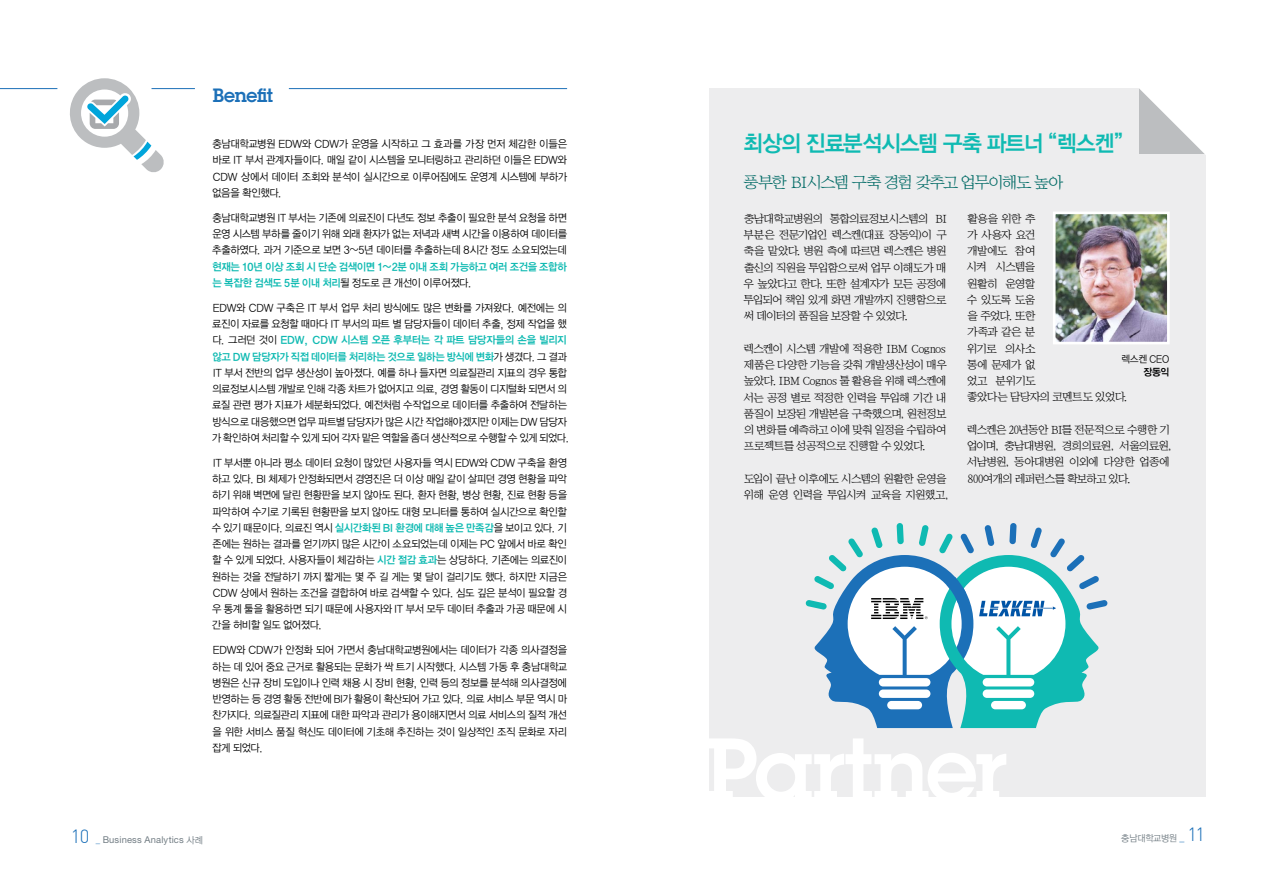
<style>
.page{position:relative;width:1276px;height:886px;background:#fff}
.page>*{position:absolute;margin:0;border:0;box-sizing:border-box;transform-origin:0 0}
.t1{font:22.5px "YGO145";letter-spacing:-.125em;color:#0fbab2;scale:.95 1}
.t2{font:600 18.75px "Lubalin Graph LT";letter-spacing:-.01em;color:#1c70b8}
.t3{font:16.25px "San Ns M";letter-spacing:-.085em;color:#006a65}
.t4{font:11.25px/16.2px "San Ns M";letter-spacing:-.06em;color:#000}
.t5{font:10.62px/16.2px "YGO125";letter-spacing:-.105em;color:#000}
.t6{font:10.62px/16.2px "YGO125";letter-spacing:-.105em;color:#000;text-align:justify;scale:.95 1}
.t7{font:10.62px/16.2px "YGO145";letter-spacing:-.1em;color:#0fbab2}
.t8{font:10.62px "YGO145";letter-spacing:-.1em;color:#0fbab2;scale:.95 1}
.t9{font:10px "YGO125";letter-spacing:-.09em;color:#000;scale:.95 1}
.t10{font:10px "YGO145";color:#000;scale:.95 1}
.t11{font:9.38px "Helvetica Neue LT Pro";letter-spacing:.015em;color:#727d84}
.t12{font:9.38px "YGO125";letter-spacing:-.11em;color:#727d84;scale:.95 1}
.s1{font-family:"YGO145";color:#0fbab2}
.s2{font-family:"YGO125";color:#000}
.s3{font-family:"DIN";font-weight:300;font-size:18.75px;color:#1c70b8}
.s4{font-family:"Lubalin Graph LT";font-weight:600;font-size:8.75px;color:#1c70b8}
.s5{font-family:"YGO125"}
.s6{font-family:"Lubalin Graph LT";font-weight:600;font-size:10px;color:#1c70b8}
</style>
<div class="page">
<div style="left:709px;top:89px;width:496px;height:708px;background:#ededee"></div>
<svg style="left:1121px;top:88px;width:85px;height:84px"></svg>
<hr style="left:0;top:88px;width:57px;height:1px;background:#1c70b8">
<hr style="left:151px;top:88px;width:44px;height:1px;background:#1c70b8">
<hr style="left:289px;top:88px;width:278px;height:1px;background:#1c70b8">
<svg style="left:70px;top:78px;width:95px;height:94px"></svg>
<img style="left:1057px;top:216px;width:108px;height:124px">
<div style="left:1053px;top:212px;width:116px;height:132px;border:3px solid #fff"></div>
<svg style="left:805px;top:523px;width:302px;height:205px"></svg>
<h2 class="t2" style="left:213px;top:83px;width:62px">Benefit</h2>
<p class="t6" style="left:212px;top:136px;width:376px">충남대학교병원 EDW와 CDW가 운영을 시작하고 그 효과를 가장 먼저 체감한 이들은 바로 IT 부서 관계자들이다. 매일 같이 시스템을 모니터링하고 관리하던 이들은 EDW와 CDW 상에서 데이터 조회와 분석이 실시간으로 이루어짐에도 운영계 시스템에 부하가 없음을 확인했다.</p>
<p class="t6" style="left:212px;top:210px;width:376px">충남대학교병원 IT 부서는 기존에 의료진이 다년도 정보 추출이 필요한 분석 요청을 하면 운영 시스템 부하를 줄이기 위해 외래 환자가 없는 저녁과 새벽 시간을 이용하여 데이터를 추출하였다. 과거 기준으로 보면 3~5년 데이터를 추출하는데 8시간 정도 소요되었는데</p>
<p class="t8" style="left:212px;top:260px;width:375px">현재는 10년 이상 조회 시 단순 검색이면 1~2분 이내 조회 가능하고 여러 조건을 조합하</p>
<p class="t6" style="left:212px;top:275px;width:275px"><span class="s1">는 복잡한 검색도 5분 이내 처리</span>될 정도로 큰 개선이 이루어졌다.</p>
<p class="t5" style="left:212px;top:300px;width:357px">EDW와 CDW 구축은 IT 부서 업무 처리 방식에도 많은 변화를 가져왔다. 예전에는 의 료진이 자료를 요청할 때마다 IT 부서의 파트 별 담당자들이 데이터 추출, 정제 작업을 했</p>
<p class="t7" style="left:212px;top:332px;width:357px"><span class="s2">다. 그러던 것이</span> EDW, CDW 시스템 오픈 후부터는 각 파트 담당자들의 손을 빌리지 않고 DW 담당자가 직접 데이터를 처리하는 것으로 일하는 방식에 변화<span class="s2">가 생겼다. 그 결과</span></p>
<p class="t5" style="left:211px;top:365px;width:360px">IT 부서 전반의 업무 생산성이 높아졌다. 예를 하나 들자면 의료질관리 지표의 경우 통합 의료정보시스템 개발로 인해 각종 차트가 없어지고 의료, 경영 활동이 디지털화 되면서 의 료질 관련 평가 지표가 세분화되었다. 예전처럼 수작업으로 데이터를 추출하여 전달하는 방식으로 대응했으면 업무 파트별 담당자가 많은 시간 작업해야겠지만 이제는 DW 담당자 가 확인하여 처리할 수 있게 되어 각자 맡은 역할을 좀더 생산적으로 수행할 수 있게 되었다.</p>
<p class="t5" style="left:212px;top:455px;width:357px;text-align:justify">IT 부서뿐 아니라 평소 데이터 요청이 많았던 사용자들 역시 EDW와 CDW 구축을 환영 하고 있다. BI 체제가 안정화되면서 경영진은 더 이상 매일 같이 살피던 경영 현황을 파악 하기 위해 벽면에 달린 현황판을 보지 않아도 된다. 환자 현황, 병상 현황, 진료 현황 등을 파악하여 수기로 기록된 현황판을 보지 않아도 대형 모니터를 통하여 실시간으로 확인할 수 있기 때문이다. 의료진 역시 <span class="s1">실시간화된 BI 환경에 대해 높은 만족감</span>을 보이고 있다. 기 존에는 원하는 결과를 얻기까지 많은 시간이 소요되었는데 이제는 PC 앞에서 바로 확인 할 수 있게 되었다. 사용자들이 체감하는 <span class="s1">시간 절감 효과</span>는 상당하다. 기존에는 의료진이 원하는 것을 전달하기 까지 짧게는 몇 주 길 게는 몇 달이 걸리기도 했다. 하지만 지금은 CDW 상에서 원하는 조건을 결합하여 바로 검색할 수 있다. 심도 깊은 분석이 필요할 경 우 통계 툴을 활용하면 되기 때문에 사용자와 IT 부서 모두 데이터 추출과 가공 때문에 시 간을 허비할 일도 없어졌다.</p>
<p class="t5" style="left:212px;top:642px;width:357px;text-align:justify">EDW와 CDW가 안정화 되어 가면서 충남대학교병원에서는 데이터가 각종 의사결정을 하는 데 있어 중요 근거로 활용되는 문화가 싹 트기 시작했다. 시스템 가동 후 충남대학교 병원은 신규 장비 도입이나 인력 채용 시 장비 현황, 인력 등의 정보를 분석해 의사결정에 반영하는 등 경영 활동 전반에 BI가 활용이 확산되어 가고 있다. 의료 서비스 부문 역시 마 찬가지다. 의료질관리 지표에 대한 파악과 관리가 용이해지면서 의료 서비스의 질적 개선 을 위한 서비스 품질 혁신도 데이터에 기초해 추진하는 것이 일상적인 조직 문화로 자리 잡게 되었다.</p>
<h1 class="t1" style="left:742px;top:129px;width:415px">최상의 진료분석시스템 구축 파트너“렉스켄”</h1>
<h3 class="t3" style="left:743px;top:174px;width:321px">풍부한 BI시스템 구축 경험 갖추고 업무이해도 높아</h3>
<p class="t4" style="left:743px;top:210px;width:205px;text-align:justify">충남대학교병원의 통합의료정보시스템의 BI 부분은 전문기업인 렉스켄(대표 장동익)이 구 축을 맡았다. 병원 측에 따르면 렉스켄은 병원 출신의 직원을 투입함으로써 업무 이해도가 매 우 높았다고 한다. 또한 설계자가 모든 공정에 투입되어 책임 있게 화면 개발까지 진행함으로 써 데이터의 품질을 보장할 수 있었다.</p>
<p class="t4" style="left:744px;top:340px;width:205px;text-align:justify">렉스켄이 시스템 개발에 적용한 IBM Cognos 제품은 다양한 기능을 갖춰 개발생산성이 매우 높았다. IBM Cognos 툴 활용을 위해 렉스켄에 서는 공정 별로 적정한 인력을 투입해 기간 내 품질이 보장된 개발본을 구축했으며, 원천정보 의 변화를 예측하고 이에 맞춰 일정을 수립하여 프로젝트를 성공적으로 진행할 수 있었다.</p>
<p class="t4" style="left:744px;top:470px;width:206px">도입이 끝난 이후에도 시스템의 원활한 운영을 위해 운영 인력을 투입시켜 교육을 지원했고,</p>
<p class="t4" style="left:967px;top:210px;width:162px">활용을 위한 추<br>가 사용자 요건<br>개발에도 참여<br>시켜 시스템을<br>원활히 운영할<br>수 있도록 도움<br>을 주었다. 또한<br>가족과 같은 분<br>위기로 의사소<br>통에 문제가 없<br>었고 분위기도<br>좋았다는 담당자의 코멘트도 있었다.</p>
<p class="t4" style="left:967px;top:421px;width:206px">렉스켄은 20년동안 BI를 전문적으로 수행한 기 업이며, 충남대병원, 경희의료원, 서울의료원, 서남병원, 동아대병원 이외에 다양한 업종에<br>800여개의 레퍼런스를 확보하고 있다.</p>
<p class="t9" style="left:1121px;top:352px;width:53px">렉스켄 CEO</p>
<p class="t10" style="left:1143px;top:365px;width:29px">장동익</p>
<p class="t11" style="left:71px;top:833px;width:134px"><span class="s3">10</span> <span class="s4">_</span> Business Analytics <span class="s5">사례</span></p>
<p class="t12" style="left:1121px;top:833px;width:90px">충남대학교병원 <span class="s6">_</span> <span class="s3">11</span></p>
</div>
